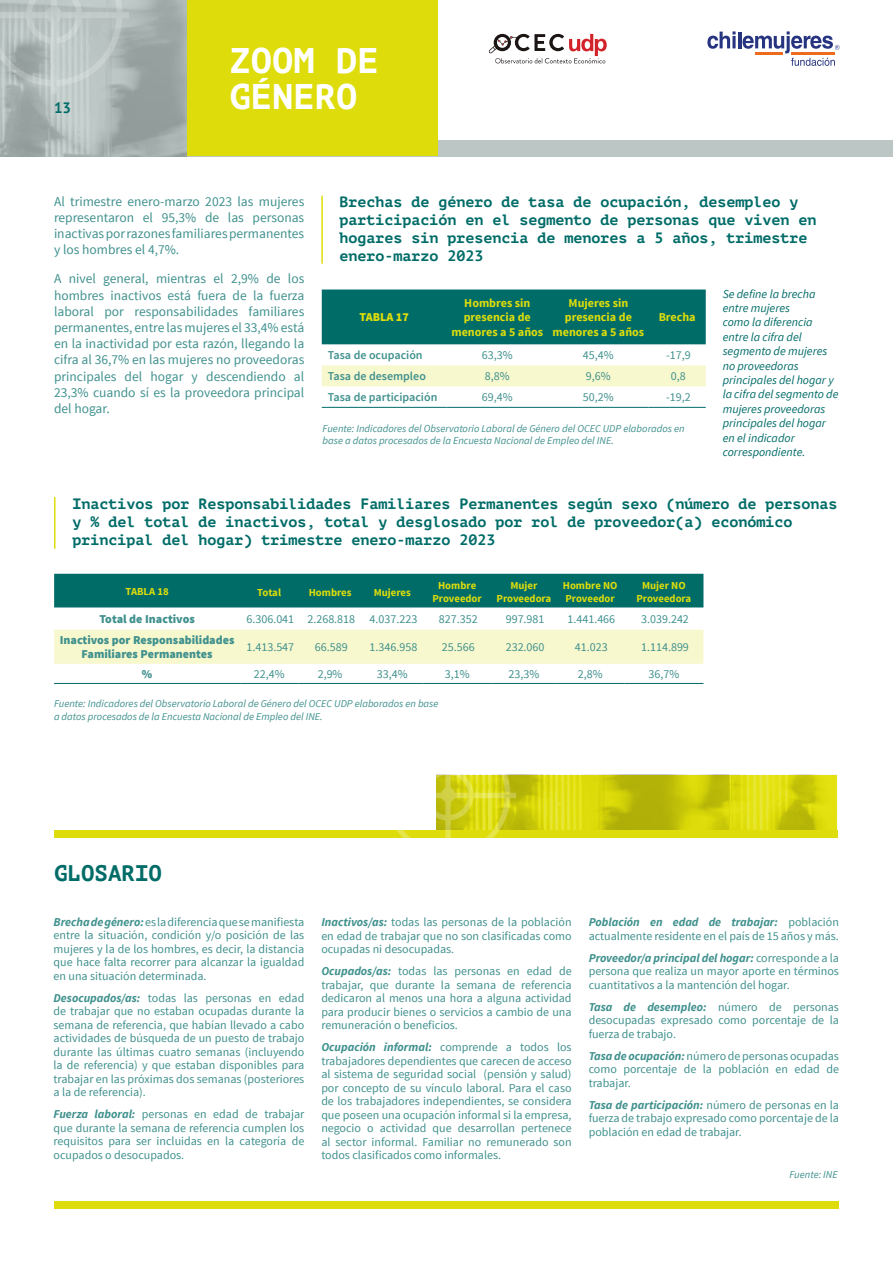
<style>
.page{position:relative;width:893px;height:1263px;background:#fff}
.page>*{position:absolute;margin:0;border:0;box-sizing:border-box;transform-origin:0 0}
.t1{font:700 35.55px "PT Mono";color:#fff}
.t2{font:700 22.5px "PT Mono";color:#006c68}
.t3{font:700 15px/18px "PT Mono";color:#006c68}
.t4{font:700 15px "PT Sans";color:#006c68}
.t5{font:13.5px/16.2px "Source Sans Pro";color:#40918e;text-align:justify}
.t6{font:12px/13.5px "Source Sans Pro";color:#40918e;text-align:justify}
.t7{font:italic 12px/14.4px "Source Sans Pro";color:#006c68}
.t8{font:700 12px/14.4px "Source Sans Pro";color:#dedd0b;text-align:center}
.t9{font:900 12px/14.4px "Source Sans Pro";color:#40918e;text-align:center}
.t10{font:600 12px "Source Sans Pro";color:#40918e}
.t11{font:900 12px "Source Sans Pro";color:#dedd0b}
.t12{font:700 10.65px/12.8px "Source Sans Pro";color:#dedd0b;text-align:center}
.t13{font:italic 10.5px/12.6px "Source Sans Pro";color:#40918e}
.s1{font-weight:700;font-style:italic}
</style>
<div class="page">
<div style="left:188px;top:140px;width:705px;height:17px;background:#bcc7c5"></div>
<svg style="left:0;top:0;width:188px;height:157px;background:#a4afac"></svg>
<div style="left:188px;top:0;width:250px;height:156px;background:#dedd0b"></div>
<svg style="left:0;top:0;width:129px;height:94px;background:#b9c3c1"></svg>
<svg style="left:707px;top:31px;width:29px;height:18px"></svg>
<hr style="left:738px;top:32px;width:3px;height:16px;background:#273480">
<svg style="left:743px;top:31px;width:96px;height:35px"></svg>
<svg style="left:489px;top:34px;width:118px;height:29px"></svg>
<div style="left:322px;top:289px;width:384px;height:55px;background:#006c68"></div>
<div style="left:322px;top:365px;width:384px;height:21px;background:#f8f8ce"></div>
<hr style="left:322px;top:407px;width:125px;height:1px;background:#006c68">
<hr style="left:447px;top:407px;width:101px;height:1px;background:#006c68">
<hr style="left:548px;top:407px;width:101px;height:1px;background:#006c68">
<hr style="left:649px;top:407px;width:57px;height:1px;background:#006c68">
<hr style="left:321px;top:196px;width:2px;height:68px;background:#dedd0b">
<hr style="left:54px;top:497px;width:2px;height:52px;background:#dedd0b">
<div style="left:54px;top:574px;width:649px;height:33px;background:#006c68"></div>
<div style="left:54px;top:630px;width:649px;height:34px;background:#f8f8ce"></div>
<hr style="left:54px;top:683px;width:186px;height:1px;background:#006c68">
<hr style="left:240px;top:683px;width:58px;height:1px;background:#006c68">
<hr style="left:298px;top:683px;width:64px;height:1px;background:#006c68">
<hr style="left:362px;top:683px;width:61px;height:1px;background:#006c68">
<hr style="left:423px;top:683px;width:69px;height:1px;background:#006c68">
<hr style="left:492px;top:683px;width:64px;height:1px;background:#006c68">
<hr style="left:556px;top:683px;width:68px;height:1px;background:#006c68">
<hr style="left:624px;top:683px;width:79px;height:1px;background:#006c68">
<svg style="left:516px;top:775px;width:321px;height:55px;background:#cfce0d"></svg>
<div style="left:54px;top:830px;width:784px;height:8px;background:#dedd0b"></div>
<svg style="left:397px;top:774px;width:119px;height:64px"></svg>
<div style="left:54px;top:1201px;width:785px;height:8px;background:#dedd0b"></div>
<p class="t4" style="left:54px;top:97px;width:19px">13</p>
<h1 class="t1" style="left:229px;top:40px;width:151px">ZOOM DE</h1>
<h1 class="t1" style="left:229px;top:76px;width:130px">GÉNERO</h1>
<p class="t5" style="left:54px;top:193px;width:252px">Al trimestre enero-marzo 2023 las mujeres representaron el 95,3% de las personas inactivas por razones familiares permanentes y los hombres el 4,7%.</p>
<p class="t5" style="left:54px;top:271px;width:252px">A nivel general, mientras el 2,9% de los hombres inactivos está fuera de la fuerza laboral por responsabilidades familiares permanentes, entre las mujeres el 33,4% está en la inactividad por esta razón, llegando la cifra al 36,7% en las mujeres no proveedoras principales del hogar y descendiendo al 23,3% cuando sí es la proveedora principal del hogar.</p>
<p class="t3" style="left:339px;top:193px;width:479px">Brechas de género de tasa de ocupación, desempleo y participación en el segmento de personas que viven en hogares sin presencia de menores a 5 años, trimestre enero-marzo 2023</p>
<p class="t11" style="left:359px;top:310px;width:51px">TABLA 17</p>
<p class="t8" style="left:451px;top:296px;width:93px">Hombres sin presencia de menores a 5 años</p>
<p class="t8" style="left:552px;top:296px;width:93px">Mujeres sin presencia de menores a 5 años</p>
<p class="t8" style="left:659px;top:311px;width:38px">Brecha</p>
<p class="t10" style="left:328px;top:348px;width:96px">Tasa de ocupación</p>
<p class="t6" style="left:482px;top:349px;width:32px">63,3%</p>
<p class="t6" style="left:583px;top:349px;width:32px">45,4%</p>
<p class="t6" style="left:666px;top:349px;width:26px">-17,9</p>
<p class="t10" style="left:328px;top:369px;width:100px">Tasa de desempleo</p>
<p class="t6" style="left:485px;top:370px;width:26px">8,8%</p>
<p class="t6" style="left:586px;top:370px;width:26px">9,6%</p>
<p class="t6" style="left:671px;top:370px;width:16px">0,8</p>
<p class="t10" style="left:328px;top:390px;width:111px">Tasa de participación</p>
<p class="t6" style="left:482px;top:391px;width:32px">69,4%</p>
<p class="t6" style="left:583px;top:391px;width:32px">50,2%</p>
<p class="t6" style="left:666px;top:391px;width:26px">-19,2</p>
<p class="t13" style="left:323px;top:422px;width:363px">Fuente: Indicadores del Observatorio Laboral de Género del OCEC UDP elaborados en base a datos procesados de la Encuesta Nacional de Empleo del INE.</p>
<p class="t7" style="left:723px;top:286px;width:117px">Se define la brecha entre mujeres<br>como la diferencia entre la cifra del segmento de mujeres no proveedoras principales del hogar y la cifra del segmento de mujeres proveedoras principales del hogar en el indicador correspondiente.</p>
<p class="t3" style="left:72px;top:494px;width:766px">Inactivos por Responsabilidades Familiares Permanentes según sexo (número de personas y % del total de inactivos, total y desglosado por rol de proveedor(a) económico principal del hogar) trimestre enero-marzo 2023</p>
<p class="t12" style="left:126px;top:585px;width:45px">TABLA 18</p>
<p class="t12" style="left:257px;top:586px;width:25px">Total</p>
<p class="t12" style="left:309px;top:586px;width:44px">Hombres</p>
<p class="t12" style="left:374px;top:586px;width:39px">Mujeres</p>
<p class="t12" style="left:432px;top:580px;width:51px">Hombre<br>Proveedor</p>
<p class="t12" style="left:497px;top:580px;width:56px">Mujer<br>Proveedora</p>
<p class="t12" style="left:563px;top:580px;width:56px;text-align:left">Hombre NO<br>Proveedor</p>
<p class="t12" style="left:636px;top:580px;width:56px">Mujer NO<br>Proveedora</p>
<p class="t9" style="left:99px;top:612px;width:97px">Total de Inactivos</p>
<p class="t6" style="left:247px;top:612px;width:172px">6.306.041 2.268.818 4.037.223</p>
<p class="t6" style="left:439px;top:612px;width:40px">827.352</p>
<p class="t6" style="left:506px;top:612px;width:40px">997.981</p>
<p class="t6" style="left:567px;top:612px;width:49px">1.441.466</p>
<p class="t6" style="left:641px;top:612px;width:49px">3.039.242</p>
<p class="t9" style="left:60px;top:633px;width:176px">Inactivos por Responsabilidades<br>Familiares Permanentes</p>
<p class="t6" style="left:246px;top:641px;width:49px">1.413.547</p>
<p class="t6" style="left:315px;top:641px;width:34px">66.589</p>
<p class="t6" style="left:370px;top:641px;width:49px">1.346.958</p>
<p class="t6" style="left:442px;top:641px;width:34px">25.566</p>
<p class="t6" style="left:506px;top:641px;width:40px">232.060</p>
<p class="t6" style="left:575px;top:641px;width:34px">41.023</p>
<p class="t6" style="left:641px;top:641px;width:49px">1.114.899</p>
<p class="t9" style="left:142px;top:667px;width:12px">%</p>
<p class="t6" style="left:254px;top:667px;width:32px">22,4%</p>
<p class="t6" style="left:318px;top:667px;width:26px">2,9%</p>
<p class="t6" style="left:377px;top:667px;width:32px">33,4%</p>
<p class="t6" style="left:445px;top:667px;width:26px">3,1%</p>
<p class="t6" style="left:508px;top:667px;width:32px">23,3%</p>
<p class="t6" style="left:578px;top:667px;width:26px">2,8%</p>
<p class="t6" style="left:648px;top:667px;width:32px">36,7%</p>
<p class="t13" style="left:54px;top:697px;width:386px">Fuente: Indicadores del Observatorio Laboral de Género del OCEC UDP elaborados en base a datos procesados de la Encuesta Nacional de Empleo del INE.</p>
<h2 class="t2" style="left:54px;top:860px;width:109px">GLOSARIO</h2>
<p class="t6" style="left:54px;top:915px;width:252px"><span class="s1">Brecha de género:</span> es la diferencia que se manifiesta entre la situación, condición y/o posición de las mujeres y la de los hombres, es decir, la distancia que hace falta recorrer para alcanzar la igualdad en una situación determinada.</p>
<p class="t6" style="left:54px;top:991px;width:252px"><span class="s1">Desocupados/as:</span> todas las personas en edad de trabajar que no estaban ocupadas durante la semana de referencia, que habían llevado a cabo actividades de búsqueda de un puesto de trabajo durante las últimas cuatro semanas (incluyendo la de referencia) y que estaban disponibles para trabajar en las próximas dos semanas (posteriores a la de referencia).</p>
<p class="t6" style="left:54px;top:1108px;width:252px"><span class="s1">Fuerza laboral:</span> personas en edad de trabajar que durante la semana de referencia cumplen los requisitos para ser incluidas en la categoría de ocupados o desocupados.</p>
<p class="t6" style="left:321px;top:915px;width:252px"><span class="s1">Inactivos/as:</span> todas las personas de la población en edad de trabajar que no son clasificadas como ocupadas ni desocupadas.</p>
<p class="t6" style="left:321px;top:964px;width:252px"><span class="s1">Ocupados/as:</span> todas las personas en edad de trabajar, que durante la semana de referencia dedicaron al menos una hora a alguna actividad para producir bienes o servicios a cambio de una remuneración o beneficios.</p>
<p class="t6" style="left:321px;top:1040px;width:252px"><span class="s1">Ocupación informal:</span> comprende a todos los trabajadores dependientes que carecen de acceso al sistema de seguridad social (pensión y salud) por concepto de su vínculo laboral. Para el caso de los trabajadores independientes, se considera que poseen una ocupación informal si la empresa, negocio o actividad que desarrollan pertenece al sector informal. Familiar no remunerado son todos clasificados como informales.</p>
<p class="t6" style="left:589px;top:915px;width:252px"><span class="s1">Población en edad de trabajar:</span> población actualmente residente en el país de 15 años y más.</p>
<p class="t6" style="left:589px;top:951px;width:252px"><span class="s1">Proveedor/a principal del hogar:</span> corresponde a la persona que realiza un mayor aporte en términos cuantitativos a la mantención del hogar.</p>
<p class="t6" style="left:589px;top:1000px;width:252px"><span class="s1">Tasa de desempleo:</span> número de personas desocupadas expresado como porcentaje de la fuerza de trabajo.</p>
<p class="t6" style="left:589px;top:1049px;width:252px"><span class="s1">Tasa de ocupación:</span> número de personas ocupadas como porcentaje de la población en edad de trabajar.</p>
<p class="t6" style="left:589px;top:1098px;width:252px"><span class="s1">Tasa de participación:</span> número de personas en la fuerza de trabajo expresado como porcentaje de la población en edad de trabajar.</p>
<p class="t13" style="left:789px;top:1168px;width:50px">Fuente: INE</p>
</div>
